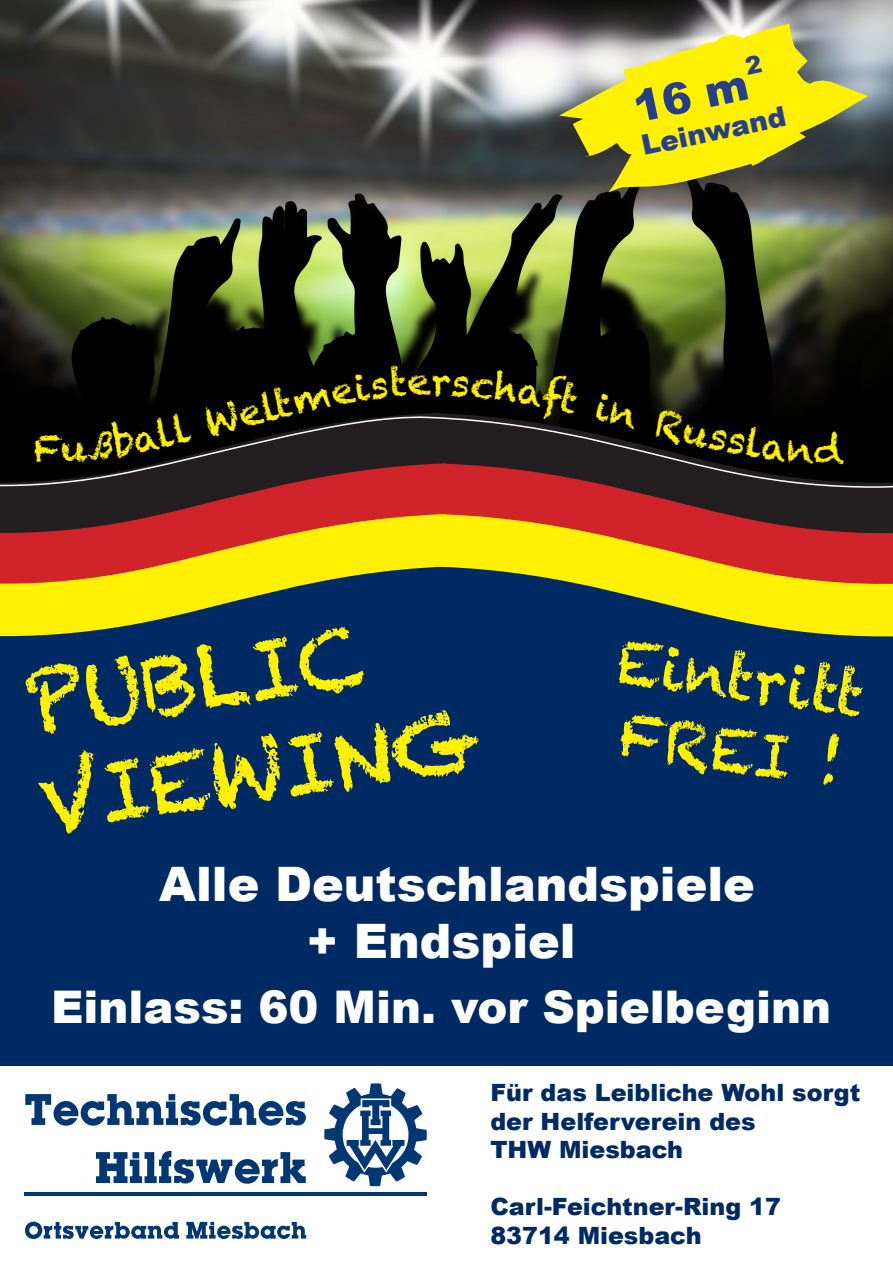
<style>
.page{position:relative;width:893px;height:1263px;background:#fff}
.page>*{position:absolute;margin:0;border:0;box-sizing:border-box;transform-origin:0 0}
.t1{font:82.65px/99.3px "Chalkduster";color:#fff101}
.t2{font:60.45px/72.6px "Chalkduster";color:#fff101}
.t3{font:900 47.55px/57px "Arial";color:#fff}
.t4{font:900 45px "Arial";color:#fff}
.t5{font:37.5px "Chalkduster";color:#fff101}
.t6{font:900 27.9px "Arial";color:#253f8e}
.t7{font:900 23.85px/28.5px "Arial";color:#002a63}
</style>
<div class="page">
<img style="left:0;top:0;width:57px;height:385px">
<div style="left:0;top:509px;width:893px;height:754px;background:#002a63"></div>
<img style="left:57px;top:0;width:836px;height:385px">
<svg style="left:580px;top:385px;width:313px;height:29px;background:#070704"></svg>
<div style="left:0;top:385px;width:293px;height:29px;background:#000"></div>
<svg style="left:502px;top:514px;width:391px;height:123px"></svg>
<svg style="left:0;top:514px;width:502px;height:123px"></svg>
<svg style="left:0;top:414px;width:893px;height:100px;background:#4a1d1f"></svg>
<div style="left:0;top:1067px;width:893px;height:196px;background:#fff"></div>
<svg style="left:324px;top:1083px;width:103px;height:103px"></svg>
<svg style="left:25px;top:1094px;width:281px;height:32px"></svg>
<svg style="left:96px;top:1151px;width:210px;height:33px"></svg>
<svg style="left:25px;top:1221px;width:154px;height:18px"></svg>
<svg style="left:186px;top:1222px;width:120px;height:17px"></svg>
<hr style="left:24px;top:1193px;width:403px;height:3px;background:#013874">
<svg style="left:887px;top:0;width:6px;height:3px"></svg>
<div style="left:634px;top:54px;width:128px;height:68px;background:#fff101"></div>
<div style="left:62px;top:415px;width:114px;height:49px;background:#000"></div>
<svg style="left:293px;top:364px;width:287px;height:57px;background:#060604"></svg>
<svg style="left:595px;top:393px;width:250px;height:71px;background:#080707"></svg>
<p class="t5" style="left:34px;top:427px;width:29px">F</p>
<p class="t5" style="left:168px;top:410px;width:124px;rotate:-14deg">l Welt</p>
<p class="t1" style="left:18px;top:654px;width:448px;rotate:-8deg">PUBLIC<br>VIEWING</p>
<p class="t6" style="left:638px;top:126px;width:148px;rotate:-12deg">Leinwand</p>
<p class="t2" style="left:623px;top:625px;width:251px;rotate:8deg">Eintritt<br>FREI !</p>
<p class="t3" style="left:307px;top:854px;width:450px;text-indent:-148px">Alle Deutschlandspiele + Endspiel</p>
<p class="t4" style="left:51px;top:974px;width:781px">Einlass: 60 Min. vor Spielbeginn</p>
<p class="t7" style="left:490px;top:1077px;width:371px">Für das Leibliche Wohl sorgt der Helferverein des<br>THW Miesbach</p>
<p class="t7" style="left:490px;top:1192px;width:292px">Carl-Feichtner-Ring 17<br>83714 Miesbach</p>
</div>
